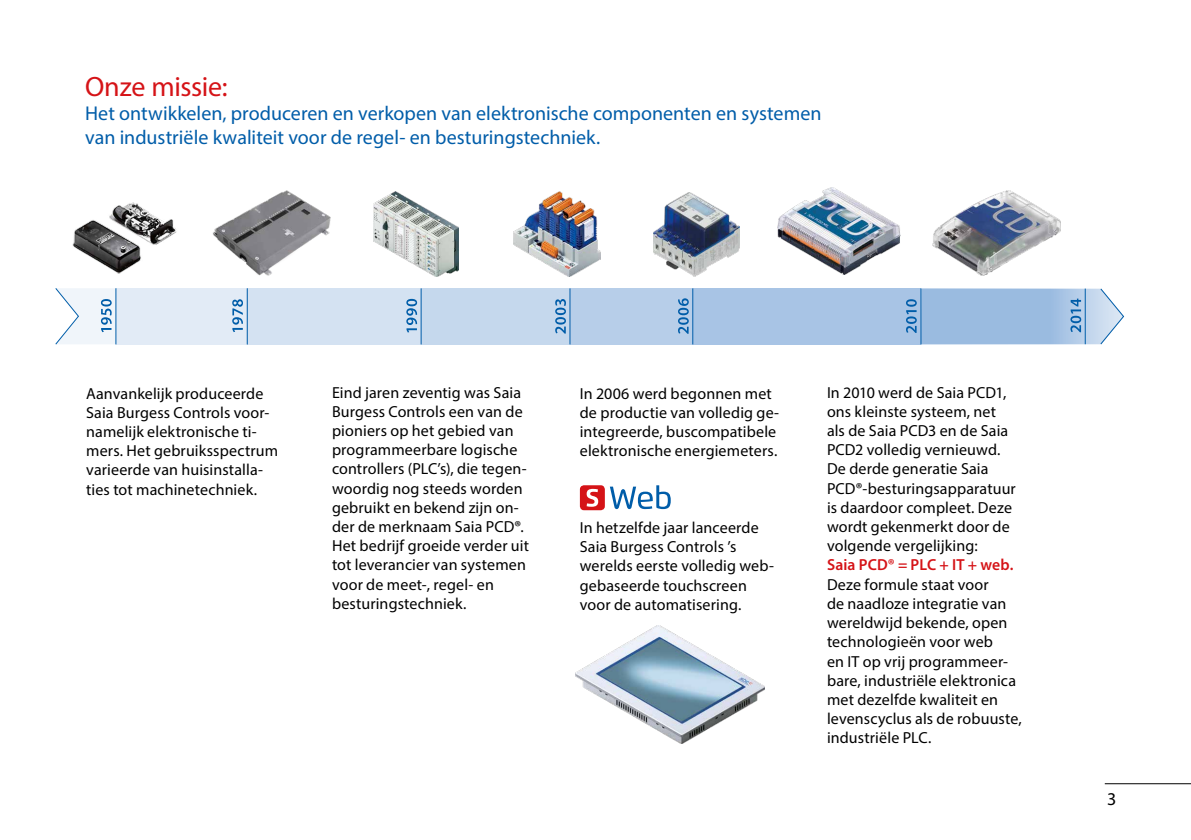
<style>
.page{position:relative;width:1191px;height:840px;background:#fff}
.page>*{position:absolute;margin:0;border:0;box-sizing:border-box;transform-origin:0 0}
.t1{font:28px "Myriad Pro";letter-spacing:-.01em;color:#d51317}
.t2{font:20px/24px "Myriad Pro";color:#005da9}
.t3{font:18px "Myriad Pro";color:#000}
.t4{font:16px/19.2px "Myriad Pro";letter-spacing:.01em;color:#000}
.t5{font:600 16px "Myriad Pro";letter-spacing:.01em;color:#d51317}
</style>
<div class="page">
<div style="left:116px;top:288px;width:131px;height:56px;background:#e2ebf6"></div>
<div style="left:247px;top:288px;width:174px;height:56px;background:#d4e2f2"></div>
<div style="left:421px;top:288px;width:149px;height:56px;background:#c5d8ed"></div>
<div style="left:570px;top:288px;width:122px;height:56px;background:#b7cee9"></div>
<div style="left:693px;top:288px;width:227px;height:56px;background:#a8c4e5"></div>
<svg style="left:232px;top:299px;width:11px;height:33px"></svg>
<svg style="left:406px;top:299px;width:11px;height:33px"></svg>
<svg style="left:555px;top:299px;width:11px;height:34px"></svg>
<svg style="left:678px;top:298px;width:11px;height:35px"></svg>
<hr style="left:1104px;top:782px;width:87px;height:1px;background:#000">
<img style="left:213px;top:190px;width:118px;height:86px">
<img style="left:653px;top:192px;width:86px;height:85px">
<img style="left:932px;top:191px;width:128px;height:84px">
<img style="left:778px;top:187px;width:122px;height:87px">
<img style="left:72px;top:202px;width:105px;height:72px">
<img style="left:373px;top:191px;width:85px;height:86px">
<hr style="left:247px;top:288px;width:1px;height:56px;background:#005da9">
<hr style="left:420px;top:288px;width:1px;height:56px;background:#005da9">
<hr style="left:569px;top:288px;width:1px;height:56px;background:#005da9">
<hr style="left:692px;top:288px;width:1px;height:56px;background:#005da9">
<div style="left:580px;top:485px;width:25px;height:25px;background:#d51317;border-radius:4px"></div>
<svg style="left:610px;top:485px;width:60px;height:24px"></svg>
<svg style="left:586px;top:488px;width:12px;height:18px"></svg>
<svg style="left:55px;top:288px;width:61px;height:57px"></svg>
<svg style="left:906px;top:288px;width:218px;height:57px;background:#a4c2e2"></svg>
<hr style="left:1084px;top:288px;width:1px;height:56px;background:#005da9">
<img style="left:513px;top:191px;width:87px;height:85px">
<img style="left:575px;top:625px;width:189px;height:117px">
<p class="t1" style="left:85px;top:69px;width:144px">Onze missie:</p>
<p class="t2" style="left:85px;top:101px;width:738px">Het ontwikkelen, produceren en verkopen van elektronische componenten en systemen van industriële kwaliteit voor de regel- en besturingstechniek.</p>
<p class="t4" style="left:86px;top:383px;width:193px">Aanvankelijk produceerde<br>Saia Burgess Controls voor&shy;namelijk elektronische ti&shy;mers. Het gebruiksspectrum varieerde van huisinstalla&shy;ties tot machinetechniek.</p>
<p class="t4" style="left:332px;top:382px;width:199px">Eind jaren zeventig was Saia<br>Burgess Controls een van de pioniers op het gebied van programmeerbare logische controllers (PLC’s), die tegen&shy;woordig nog steeds worden gebruikt en bekend zijn on&shy;der de merknaam Saia PCD®.<br>Het bedrijf groeide verder uit tot leverancier van systemen voor de meet-, regel- en besturingstechniek.</p>
<p class="t4" style="left:580px;top:383px;width:201px">In 2006 werd begonnen met de productie van volledig ge&shy;ïntegreerde, buscompatibele elektronische energiemeters.</p>
<p class="t4" style="left:580px;top:517px;width:196px">In hetzelfde jaar lanceerde<br>Saia Burgess Controls ’s werelds eerste volledig web&shy;gebaseerde touchscreen voor de automatisering.</p>
<p class="t4" style="left:827px;top:382px;width:190px">In 2010 werd de Saia PCD1, ons kleinste systeem, net als de Saia PCD3 en de Saia<br>PCD2 volledig vernieuwd.<br>De derde generatie Saia<br>PCD®-besturingsapparatuur is daardoor compleet. Deze wordt gekenmerkt door de volgende vergelijking:</p>
<p class="t5" style="left:827px;top:554px;width:188px">Saia PCD® = PLC + IT + web.</p>
<p class="t4" style="left:827px;top:574px;width:196px">Deze formule staat voor<br>de naadloze integratie van wereldwijd bekende, open technologieën voor web<br>en IT op vrij programmeer&shy;bare, industriële elektronica met dezelfde kwaliteit en levenscyclus als de robuuste, industriële PLC.</p>
<p class="t3" style="left:1107px;top:787px;width:11px">3</p>
</div>
